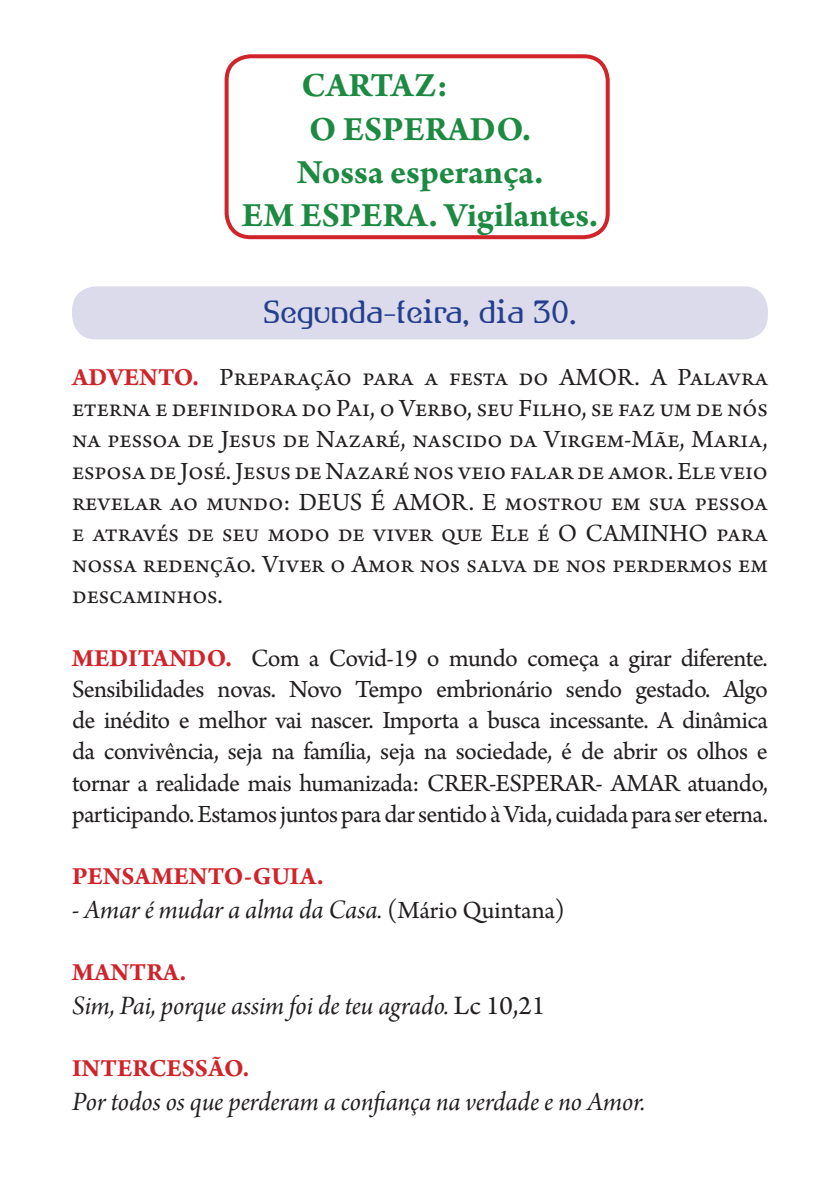
<style>
.page{position:relative;width:840px;height:1191px;background:#fff}
.page>*{position:absolute;margin:0;border:0;box-sizing:border-box;transform-origin:0 0}
.t1{font:700 36px "Arno Pro";color:#1d8a42}
.t2{font:36px "All Hooked Up";color:#253f8e}
.t3{font:28px "Arno Pro Italic Subhead";letter-spacing:-.005em;color:#231f20}
.t4{font:26px/31.2px "Arno Pro";letter-spacing:-.005em;color:#231f20;text-align:justify}
.t5{font:700 26px "Arno Pro";color:#d1232a}
.s1{font-weight:700;color:#d1232a}
.s2{font-family:"Arno Pro";font-size:26px}
.s3{font-family:"Arno Pro"}
</style>
<div class="page">
<div style="left:72px;top:286px;width:695px;height:53px;background:#dbdbeb;border-radius:24px"></div>
<div style="left:224px;top:54px;width:385px;height:185px;border:4px solid #d1232a;border-radius:24px"></div>
<h1 class="t1" style="left:301px;top:65px;width:148px">CARTAZ:</h1>
<h1 class="t1" style="left:309px;top:108px;width:223px">O ESPERADO.</h1>
<h1 class="t1" style="left:296px;top:151px;width:248px">Nossa esperança.</h1>
<h1 class="t1" style="left:242px;top:194px;width:357px">EM ESPERA. Vigilantes.</h1>
<h1 class="t2" style="left:263px;top:295px;width:315px">Segunda-feira, dia 30.</h1>
<p class="t4" style="left:72px;top:363px;width:697px"><span class="s1">ADVENTO.</span> Preparação para a festa do AMOR. A Palavra eterna e definidora do Pai, o Verbo, seu Filho, se faz um de nós na pessoa de Jesus de Nazaré, nascido da Virgem-Mãe, Maria, esposa de José. Jesus de Nazaré nos veio falar de amor. Ele veio revelar ao mundo: DEUS É AMOR. E mostrou em sua pessoa e através de seu modo de viver que Ele é O CAMINHO para nossa redenção. Viver o Amor nos salva de nos perdermos em descaminhos.</p>
<p class="t4" style="left:72px;top:644px;width:697px"><span class="s1">MEDITANDO.</span> Com a Covid-19 o mundo começa a girar diferente.<br>Sensibilidades novas. Novo Tempo embrionário sendo gestado. Algo de inédito e melhor vai nascer. Importa a busca incessante. A dinâmica da convivência, seja na família, seja na sociedade, é de abrir os olhos e tornar a realidade mais humanizada: CRER-ESPERAR- AMAR atuando, participando. Estamos juntos para dar sentido à Vida, cuidada para ser eterna.</p>
<p class="t5" style="left:72px;top:861px;width:253px">PENSAMENTO-GUIA.</p>
<p class="t3" style="left:72px;top:893px;width:494px">- Amar é mudar a alma da Casa. <span class="s2">(Mário Quintana)</span></p>
<p class="t5" style="left:72px;top:957px;width:116px">MANTRA.</p>
<p class="t3" style="left:72px;top:989px;width:474px">Sim, Pai, porque assim foi de teu agrado. <span class="s3">Lc 10,21</span></p>
<p class="t5" style="left:72px;top:1053px;width:178px">INTERCESSÃO.</p>
<p class="t3" style="left:72px;top:1085px;width:574px">Por todos os que perderam a confiança na verdade e no Amor.</p>
</div>
